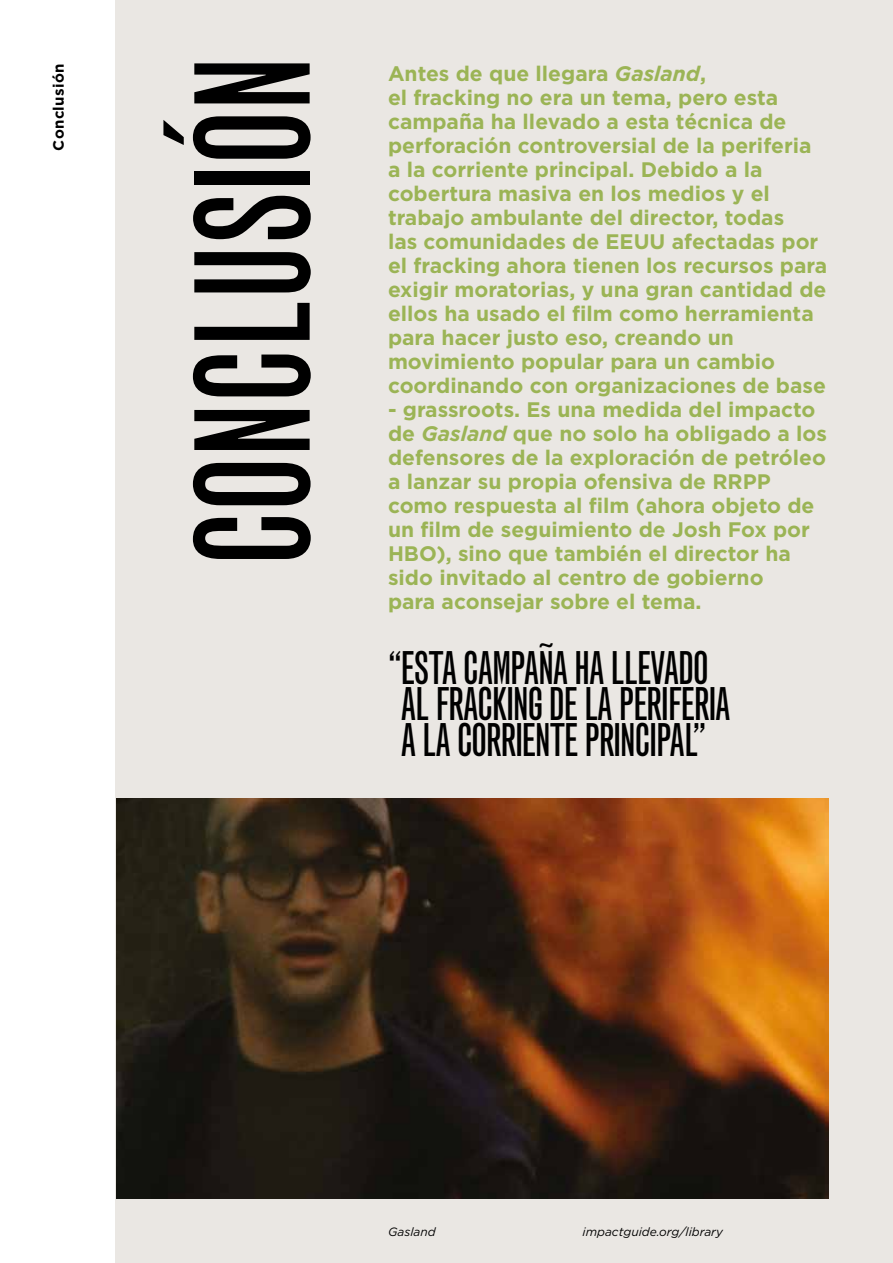
<style>
.page{position:relative;width:893px;height:1263px;background:#fff}
.page>*{position:absolute;margin:0;border:0;box-sizing:border-box;transform-origin:0 0}
.t1{font:extra-condensed 157.5px "Grotesque";color:#000}
.t2{font:extra-condensed 45px/36px "Grotesque";letter-spacing:-.02em;color:#000}
.t3{font:700 21px/24px "Gotham";color:#9bb455}
.t4{font:700 15px "Gotham";letter-spacing:.02em;color:#000}
.t5{font:italic 12px "Gotham";color:#000}
.s1{font-style:italic}
</style>
<div class="page">
<div style="left:116px;top:0;width:777px;height:1263px;background:#eae7e3"></div>
<img style="left:116px;top:798px;width:713px;height:400px">
<p class="t4" style="left:50px;top:151px;width:88px;rotate:-90deg">Conclusión</p>
<h1 class="t1" style="left:160px;top:565px;width:511px;rotate:-90deg">CONCLUSIÓN</h1>
<p class="t3" style="left:388px;top:61px;width:441px">Antes de que llegara <span class="s1">Gasland</span>,<br>el fracking no era un tema, pero esta campaña ha llevado a esta técnica de perforación controversial de la periferia a la corriente principal. Debido a la cobertura masiva en los medios y el trabajo ambulante del director, todas<br>las comunidades de EEUU afectadas por el fracking ahora tienen los recursos para exigir moratorias, y una gran cantidad de ellos ha usado el film como herramienta para hacer justo eso, creando un movimiento popular para un cambio coordinando con organizaciones de base</p>
<p class="t3" style="left:388px;top:397px;width:440px">- grassroots. Es una medida del impacto de <span class="s1">Gasland</span> que no solo ha obligado a los defensores de la exploración de petróleo a lanzar su propia ofensiva de RRPP como respuesta al film (ahora objeto de un film de seguimiento de Josh Fox por HBO), sino que también el director ha sido invitado al centro de gobierno<br>para aconsejar sobre el tema.</p>
<h2 class="t2" style="left:388px;top:650px;width:344px">“ESTA CAMPAÑA HA LLEVADO<br>AL FRACKING DE LA PERIFERIA<br>A LA CORRIENTE PRINCIPAL”</h2>
<p class="t5" style="left:388px;top:1224px;width:49px">Gasland</p>
<p class="t5" style="left:583px;top:1224px;width:142px">impactguide.org/library</p>
</div>
